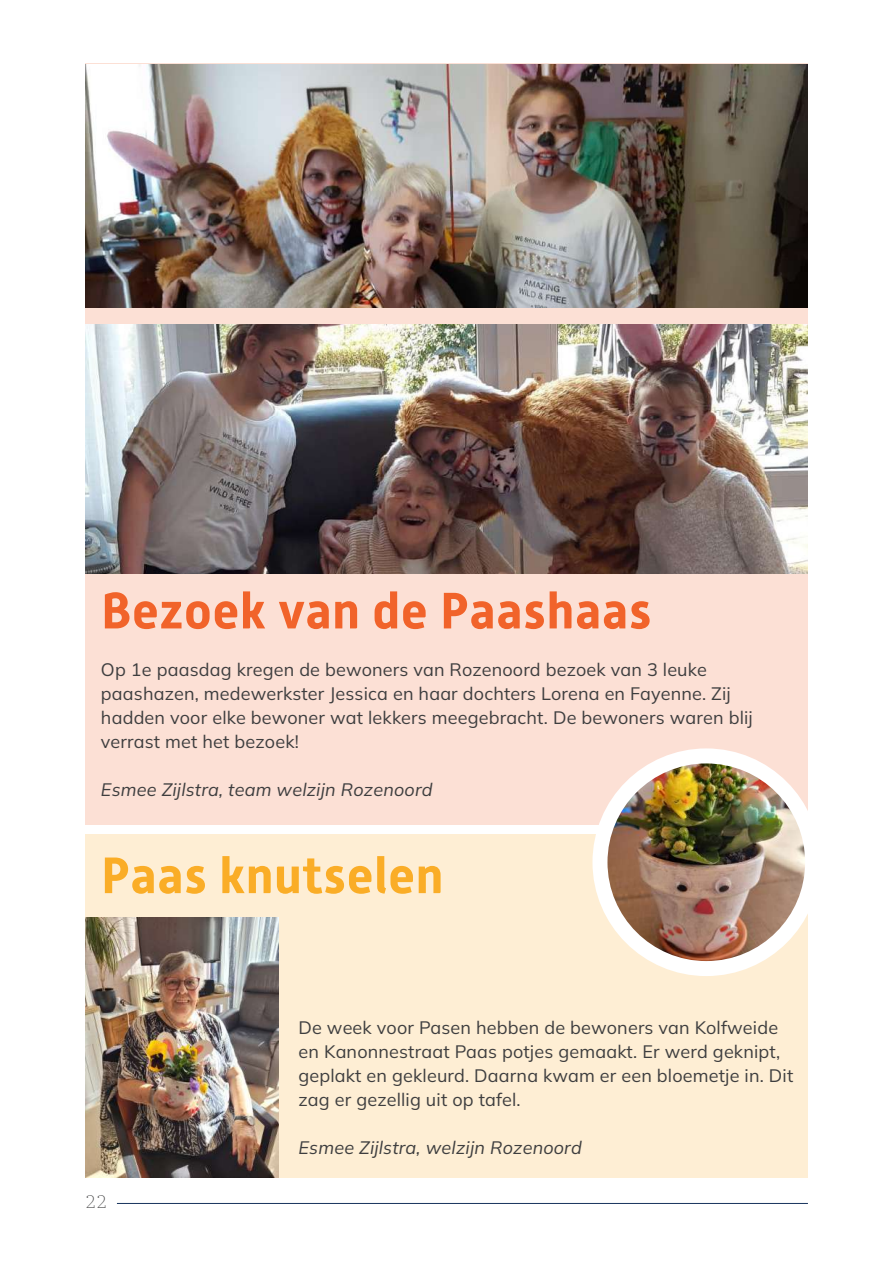
<style>
.page{position:relative;width:893px;height:1263px;background:#fff}
.page>*{position:absolute;margin:0;border:0;box-sizing:border-box;transform-origin:0 0}
.t1{font:700 51px "Alwyn New";letter-spacing:.01em;color:#f1632a}
.t2{font:700 51px "Alwyn New";letter-spacing:.01em;color:#faad27}
.t3{font:200 18px/24px "Mulish";letter-spacing:.01em;color:#3e3e3f}
.t4{font:italic 200 18px "Mulish";letter-spacing:.01em;color:#3e3e3f}
.t5{font:200 18px "IBM Plex Serif";color:#3e3e3f}
</style>
<div class="page">
<hr style="left:117px;top:1203px;width:691px;height:1px;background:#17335d">
<div style="left:85px;top:835px;width:723px;height:343px;background:#feeed4"></div>
<div style="left:85px;top:64px;width:723px;height:761px;background:#fce0d5"></div>
<img style="left:85px;top:325px;width:723px;height:248px">
<img style="left:85px;top:64px;width:723px;height:244px">
<img style="left:85px;top:917px;width:193px;height:261px">
<img style="left:600px;top:756px;width:213px;height:212px;border-radius:106px">
<div style="left:592px;top:748px;width:228px;height:228px;border:15px solid #fff;border-radius:50%"></div>
<h1 class="t1" style="left:101px;top:581px;width:552px">Bezoek van de Paashaas</h1>
<p class="t3" style="left:101px;top:657px;width:653px">Op 1e paasdag kregen de bewoners van Rozenoord bezoek van 3 leuke paashazen, medewerkster Jessica en haar dochters Lorena en Fayenne. Zij hadden voor elke bewoner wat lekkers meegebracht. De bewoners waren blij verrast met het bezoek!</p>
<p class="t4" style="left:101px;top:778px;width:333px">Esmee Zijlstra, team welzijn Rozenoord</p>
<h1 class="t2" style="left:101px;top:846px;width:344px">Paas knutselen</h1>
<p class="t5" style="left:85px;top:1188px;width:23px">22</p>
<p class="t3" style="left:298px;top:1015px;width:496px">De week voor Pasen hebben de bewoners van Kolfweide en Kanonnestraat Paas potjes gemaakt. Er werd geknipt, geplakt en gekleurd. Daarna kwam er een bloemetje in. Dit zag er gezellig uit op tafel.</p>
<p class="t4" style="left:298px;top:1135px;width:285px">Esmee Zijlstra, welzijn Rozenoord</p>
</div>
